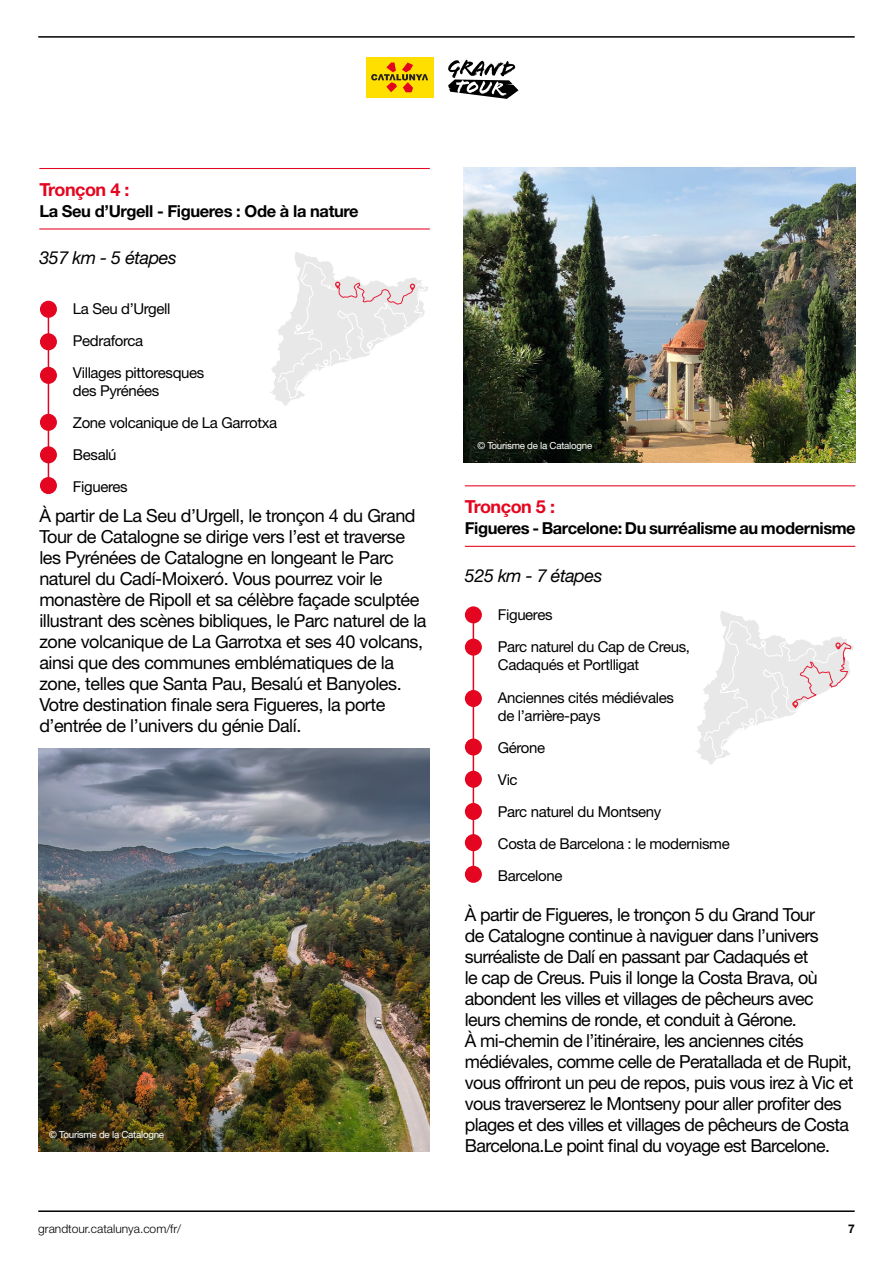
<style>
.page{position:relative;width:893px;height:1263px;background:#fff}
.page>*{position:absolute;margin:0;border:0;box-sizing:border-box;transform-origin:0 0}
.t1{font:18px/21px "Helvetica Neue LT Std";letter-spacing:-.035em;color:#000}
.t2{font:italic 18px "Helvetica Neue LT Std";letter-spacing:-.025em;color:#000}
.t3{font:700 18px "Helvetica Neue LT Std";letter-spacing:-.025em;color:#e40520}
.t4{font:700 16.5px "Helvetica Neue LT Std";letter-spacing:-.025em;color:#000}
.t5{font:15px/32.1px "Helvetica Neue LT Std";letter-spacing:-.025em;color:#000}
.t6{font:300 12px "Helvetica Neue LT Std";color:#000}
.t7{font:700 12px "Helvetica Neue LT Std";color:#000}
.t8{font:9.75px "Helvetica Neue LT Std";letter-spacing:-.025em;color:#fff}
</style>
<div class="page">
<hr style="left:38px;top:36px;width:817px;height:2px;background:#000">
<hr style="left:38px;top:1210px;width:817px;height:2px;background:#000">
<div style="left:366px;top:57px;width:68px;height:40px;background:#ffdf00"></div>
<svg style="left:371px;top:63px;width:57px;height:29px"></svg>
<svg style="left:448px;top:60px;width:70px;height:39px"></svg>
<hr style="left:39px;top:228px;width:391px;height:1px;background:#e40520">
<hr style="left:39px;top:168px;width:391px;height:1px;background:#e40520">
<hr style="left:48px;top:309px;width:1px;height:176px;background:#e40520">
<div style="left:40px;top:301px;width:17px;height:17px;background:#e40520;border-radius:50%"></div>
<div style="left:40px;top:414px;width:17px;height:17px;background:#e40520;border-radius:50%"></div>
<div style="left:40px;top:333px;width:17px;height:17px;background:#e40520;border-radius:50%"></div>
<div style="left:40px;top:446px;width:17px;height:17px;background:#e40520;border-radius:50%"></div>
<div style="left:40px;top:477px;width:17px;height:17px;background:#e40520;border-radius:50%"></div>
<div style="left:40px;top:367px;width:17px;height:17px;background:#e40520;border-radius:50%"></div>
<img style="left:38px;top:748px;width:392px;height:404px">
<svg style="left:270px;top:252px;width:159px;height:154px"></svg>
<hr style="left:465px;top:546px;width:390px;height:1px;background:#e40520">
<hr style="left:465px;top:485px;width:390px;height:1px;background:#e40520">
<hr style="left:473px;top:616px;width:1px;height:260px;background:#e40520">
<div style="left:465px;top:606px;width:17px;height:17px;background:#e40520;border-radius:50%"></div>
<div style="left:465px;top:690px;width:17px;height:17px;background:#e40520;border-radius:50%"></div>
<div style="left:465px;top:639px;width:17px;height:17px;background:#e40520;border-radius:50%"></div>
<div style="left:465px;top:738px;width:17px;height:17px;background:#e40520;border-radius:50%"></div>
<div style="left:465px;top:771px;width:17px;height:17px;background:#e40520;border-radius:50%"></div>
<div style="left:465px;top:803px;width:17px;height:17px;background:#e40520;border-radius:50%"></div>
<div style="left:465px;top:834px;width:17px;height:17px;background:#e40520;border-radius:50%"></div>
<div style="left:465px;top:866px;width:17px;height:17px;background:#e40520;border-radius:50%"></div>
<img style="left:464px;top:168px;width:391px;height:294px">
<svg style="left:695px;top:611px;width:159px;height:154px"></svg>
<p class="t3" style="left:39px;top:178px;width:92px">Tronçon 4 :</p>
<p class="t4" style="left:39px;top:201px;width:321px">La Seu d’Urgell - Figueres : Ode à la nature</p>
<p class="t2" style="left:39px;top:247px;width:139px">357 km - 5 étapes</p>
<p class="t5" style="left:73px;top:292px;width:133px">La Seu d’Urgell<br>Pedraforca<br>Villages pittoresques</p>
<p class="t5" style="left:73px;top:374px;width:206px">des Pyrénées<br>Zone volcanique de La Garrotxa<br>Besalú<br>Figueres</p>
<p class="t1" style="left:39px;top:504px;width:389px">À partir de La Seu d’Urgell, le tronçon 4 du Grand Tour de Catalogne se dirige vers l’est et traverse les Pyrénées de Catalogne en longeant le Parc naturel du Cadí-Moixeró. Vous pourrez voir le monastère de Ripoll et sa célèbre façade sculptée illustrant des scènes bibliques, le Parc naturel de la zone volcanique de La Garrotxa et ses 40 volcans, ainsi que des communes emblématiques de la zone, telles que Santa Pau, Besalú et Banyoles.<br>Votre destination finale sera Figueres, la porte d’entrée de l’univers du génie Dalí.</p>
<p class="t8" style="left:49px;top:1129px;width:116px">© Tourisme de la Catalogne</p>
<p class="t8" style="left:477px;top:439px;width:116px">© Tourisme de la Catalogne</p>
<p class="t3" style="left:465px;top:495px;width:92px">Tronçon 5 :</p>
<p class="t4" style="left:465px;top:518px;width:392px">Figueres - Barcelone: Du surréalisme au modernisme</p>
<p class="t2" style="left:465px;top:564px;width:139px">525 km - 7 étapes</p>
<p class="t5" style="left:498px;top:599px;width:194px">Figueres<br>Parc naturel du Cap de Creus,</p>
<p class="t5" style="left:498px;top:649px;width:177px">Cadaqués et Portlligat<br>Anciennes cités médiévales</p>
<p class="t5" style="left:498px;top:699px;width:233px">de l’arrière-pays<br>Gérone<br>Vic<br>Parc naturel du Montseny<br>Costa de Barcelona : le modernisme<br>Barcelone</p>
<p class="t1" style="left:465px;top:904px;width:390px">À partir de Figueres, le tronçon 5 du Grand Tour<br>de Catalogne continue à naviguer dans l’univers surréaliste de Dalí en passant par Cadaqués et<br>le cap de Creus. Puis il longe la Costa Brava, où abondent les villes et villages de pêcheurs avec leurs chemins de ronde, et conduit à Gérone.<br>À mi-chemin de l’itinéraire, les anciennes cités médiévales, comme celle de Peratallada et de Rupit, vous offriront un peu de repos, puis vous irez à Vic et vous traverserez le Montseny pour aller profiter des plages et des villes et villages de pêcheurs de Costa Barcelona.Le point final du voyage est Barcelone.</p>
<p class="t6" style="left:38px;top:1221px;width:144px">grandtour.catalunya.com/fr/</p>
<p class="t7" style="left:848px;top:1221px;width:8px">7</p>
</div>
